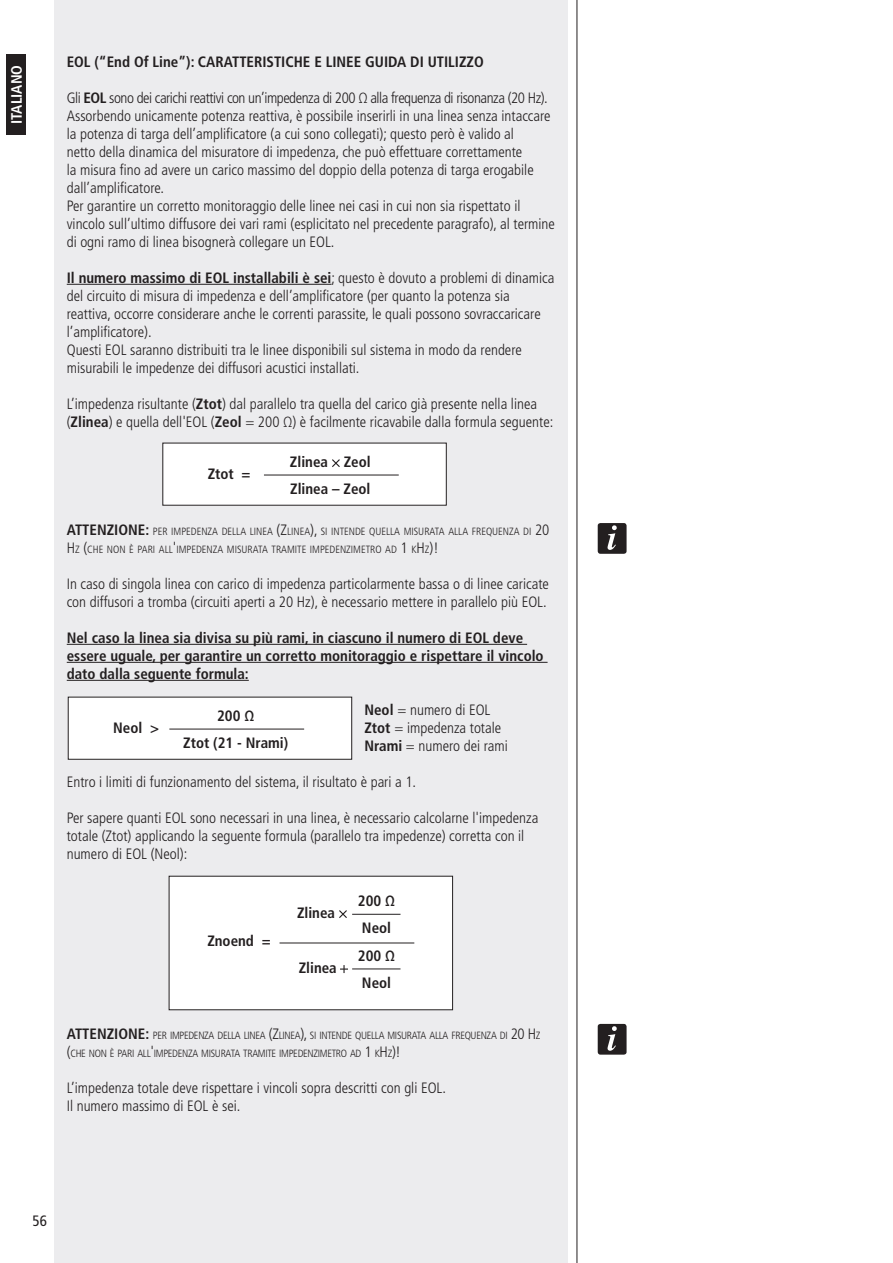
<style>
.page{position:relative;width:893px;height:1263px;background:#fff}
.page>*{position:absolute;margin:0;border:0;box-sizing:border-box;transform-origin:0 0}
.t1{font:300 condensed 15px/18px "Frutiger LT Std";color:#231f20}
.t2{font:700 condensed 15px/27px "Frutiger LT Std";color:#231f20}
.t3{font:700 condensed 15px "Frutiger LT Std";color:#fff}
.t4{font:condensed 15px "Frutiger LT Std";color:#231f20}
.t5{font:300 condensed 10.5px/18px "Frutiger LT Std";color:#231f20}
.t6{font:300 condensed 10.5px/18px "Frutiger LT Std";letter-spacing:-.025em;color:#231f20}
.s1{font-weight:700}
.s2{font-weight:700;font-size:15px}
.s3{font-size:15px}
</style>
<div class="page">
<div style="left:54px;top:0;width:514px;height:1263px;background:#ececee"></div>
<hr style="left:577px;top:0;width:1px;height:1263px;background:#231f20">
<div style="left:6px;top:54px;width:20px;height:81px;background:#231f20"></div>
<hr style="left:67px;top:284px;width:265px;height:1px;background:#231f20">
<hr style="left:67px;top:644px;width:460px;height:1px;background:#231f20">
<hr style="left:67px;top:662px;width:481px;height:1px;background:#231f20">
<hr style="left:67px;top:680px;width:182px;height:1px;background:#231f20">
<div style="left:163px;top:443px;width:283px;height:62px;background:#fff"></div>
<svg style="left:332px;top:459px;width:8px;height:8px"></svg>
<hr style="left:264px;top:475px;width:135px;height:1px;background:#231f20">
<div style="left:68px;top:697px;width:284px;height:62px;background:#fff"></div>
<hr style="left:169px;top:729px;width:135px;height:1px;background:#231f20">
<div style="left:169px;top:876px;width:284px;height:134px;background:#fff"></div>
<hr style="left:280px;top:943px;width:134px;height:1px;background:#231f20">
<hr style="left:352px;top:914px;width:48px;height:1px;background:#231f20">
<svg style="left:339px;top:910px;width:8px;height:8px"></svg>
<hr style="left:352px;top:969px;width:48px;height:1px;background:#231f20">
<svg style="left:340px;top:965px;width:8px;height:8px"></svg>
<div style="left:598px;top:523px;width:29px;height:31px;background:#231f20;border-radius:3px"></div>
<svg style="left:607px;top:525px;width:10px;height:25px"></svg>
<div style="left:598px;top:1024px;width:29px;height:31px;background:#231f20;border-radius:3px"></div>
<svg style="left:607px;top:1026px;width:10px;height:25px"></svg>
<p class="t3" style="left:8px;top:124px;width:60px;rotate:-90deg">ITALIANO</p>
<p class="t2" style="left:67px;top:48px;width:419px">EOL (“End Of Line”): CARATTERISTICHE E LINEE GUIDA DI UTILIZZO</p>
<p class="t1" style="left:67px;top:89px;width:490px">Gli <span class="s1">EOL</span> sono dei carichi reattivi con un’impedenza di 200 Ω alla frequenza di risonanza (20 Hz).<br>Assorbendo unicamente potenza reattiva, è possibile inserirli in una linea senza intaccare la potenza di targa dell’amplificatore (a cui sono collegati); questo però è valido al<br>netto della dinamica del misuratore di impedenza, che può effettuare correttamente<br>la misura fino ad avere un carico massimo del doppio della potenza di targa erogabile dall’amplificatore.<br>Per garantire un corretto monitoraggio delle linee nei casi in cui non sia rispettato il vincolo sull’ultimo diffusore dei vari rami (esplicitato nel precedente paragrafo), al termine di ogni ramo di linea bisognerà collegare un EOL.</p>
<p class="t1" style="left:67px;top:269px;width:489px"><span class="s1">Il numero massimo di EOL installabili è sei</span>; questo è dovuto a problemi di dinamica del circuito di misura di impedenza e dell’amplificatore (per quanto la potenza sia reattiva, occorre considerare anche le correnti parassite, le quali possono sovraccaricare l’amplificatore).<br>Questi EOL saranno distribuiti tra le linee disponibili sul sistema in modo da rendere misurabili le impedenze dei diffusori acustici installati.</p>
<p class="t1" style="left:67px;top:395px;width:488px">L’impedenza risultante (<span class="s1">Ztot</span>) dal parallelo tra quella del carico già presente nella linea (<span class="s1">Zlinea</span>) e quella dell'EOL (<span class="s1">Zeol</span> = 200 Ω) è facilmente ricavabile dalla formula seguente:</p>
<p class="t2" style="left:208px;top:461px;width:44px">Ztot =</p>
<p class="t2" style="left:290px;top:448px;width:82px">Zlinea Zeol<br>Zlinea – Zeol</p>
<p class="t5" style="left:67px;top:522px;width:484px"><span class="s2">ATTENZIONE:</span> PER IMPEDENZA DELLA LINEA <span class="s3">(Z</span>LINEA<span class="s3">),</span> SI INTENDE QUELLA MISURATA ALLA FREQUENZA DI <span class="s3">20<br>H</span>Z <span class="s3">(</span>CHE NON È PARI ALL<span class="s3">'</span>IMPEDENZA MISURATA TRAMITE IMPEDENZIMETRO AD <span class="s3">1</span> K<span class="s3">H</span>Z<span class="s3">)!</span></p>
<p class="t1" style="left:67px;top:575px;width:484px">In caso di singola linea con carico di impedenza particolarmente bassa o di linee caricate con diffusori a tromba (circuiti aperti a 20 Hz), è necessario mettere in parallelo più EOL.</p>
<p class="t2" style="left:67px;top:629px;width:478px;line-height:18px">Nel caso la linea sia divisa su più rami, in ciascuno il numero di EOL deve essere uguale, per garantire un corretto monitoraggio e rispettare il vincolo dato dalla seguente formula:</p>
<p class="t1" style="left:364px;top:701px;width:145px"><span class="s1">Neol</span> = numero di EOL<br><span class="s1">Ztot</span> = impedenza totale<br><span class="s1">Nrami</span> = numero dei rami</p>
<p class="t1" style="left:67px;top:773px;width:351px">Entro i limiti di funzionamento del sistema, il risultato è pari a 1.</p>
<p class="t1" style="left:67px;top:809px;width:473px">Per sapere quanti EOL sono necessari in una linea, è necessario calcolarne l'impedenza totale (Ztot) applicando la seguente formula (parallelo tra impedenze) corretta con il numero di EOL (Neol):</p>
<p class="t2" style="left:113px;top:715px;width:47px">Neol &gt;</p>
<p class="t2" style="left:183px;top:702px;width:106px;text-align:center">200 Ω<br>Ztot (21 - Nrami)</p>
<p class="t2" style="left:207px;top:928px;width:65px">Znoend =</p>
<p class="t2" style="left:297px;top:899px;width:40px">Zlinea</p>
<p class="t2" style="left:299px;top:954px;width:40px">Zlinea</p>
<p class="t2" style="left:358px;top:888px;width:39px">200 Ω<br>Neol</p>
<p class="t2" style="left:358px;top:942px;width:39px">200 Ω<br>Neol</p>
<p class="t6" style="left:67px;top:1026px;width:475px"><span class="s2">ATTENZIONE:</span> PER IMPEDENZA DELLA LINEA <span class="s3">(Z</span>LINEA<span class="s3">),</span> SI INTENDE QUELLA MISURATA ALLA FREQUENZA DI <span class="s3">20 H</span>Z <span class="s3">(</span>CHE NON È PARI ALL<span class="s3">'</span>IMPEDENZA MISURATA TRAMITE IMPEDENZIMETRO AD <span class="s3">1</span> K<span class="s3">H</span>Z<span class="s3">)!</span></p>
<p class="t1" style="left:67px;top:1079px;width:381px">L’impedenza totale deve rispettare i vincoli sopra descritti con gli EOL.<br>Il numero massimo di EOL è sei.</p>
<p class="t4" style="left:33px;top:1211px;width:16px">56</p>
</div>
